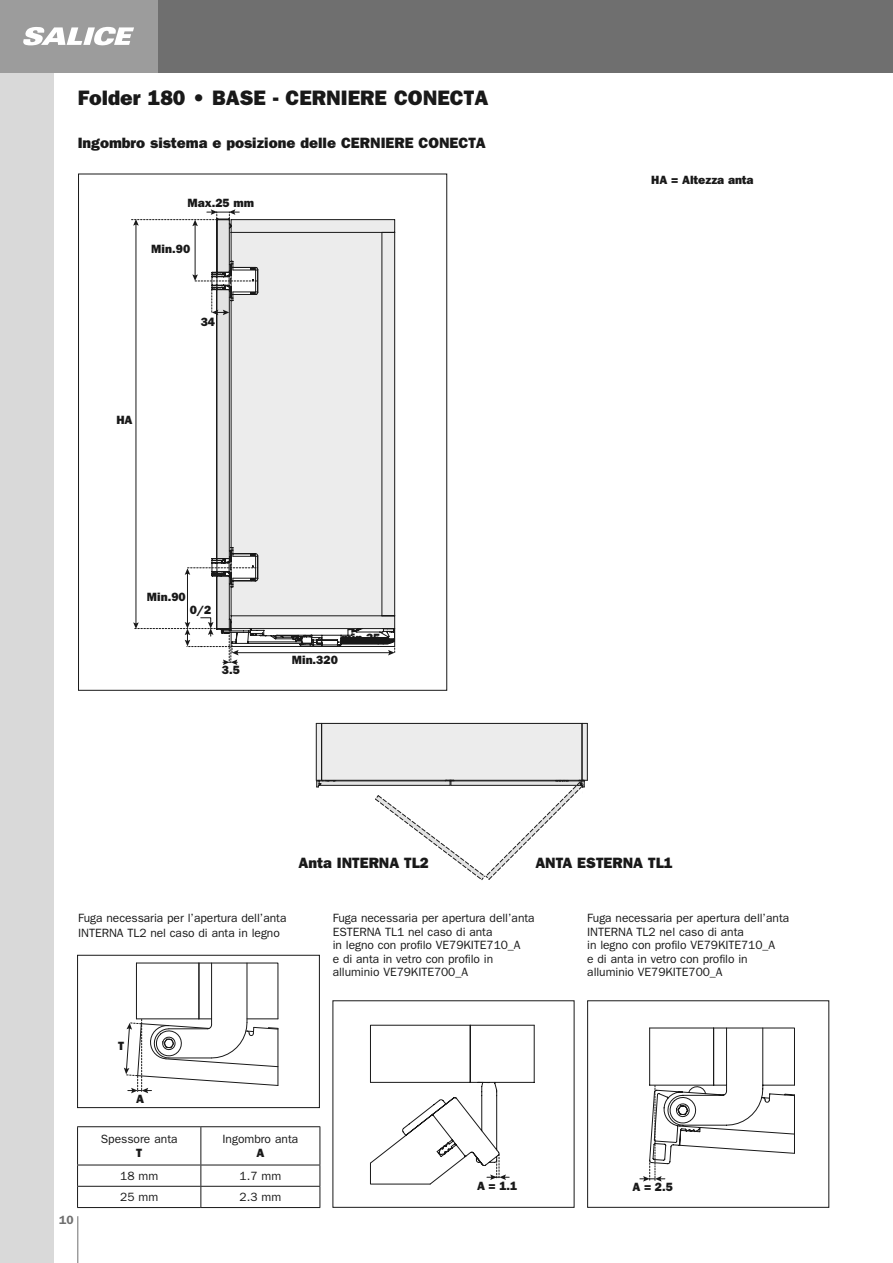
<style>
.page{position:relative;width:893px;height:1263px;background:#fff}
.page>*{position:absolute;margin:0;border:0;box-sizing:border-box;transform-origin:0 0}
.t1{font:21px "ITC Franklin Gothic Std Hvy";color:#191919}
.t2{font:15px "ITC Franklin Gothic Std Hvy";color:#191919}
.t3{font:12px/13.5px "ITC Franklin Gothic Std";letter-spacing:-.005em;color:#191919}
.t4{font:12px "ITC Franklin Gothic Std Hvy";color:#191919}
.t5{font:600 12px "ITC Franklin Gothic Std";color:#6f6f6f}
</style>
<div class="page">
<div style="left:0;top:0;width:54px;height:1263px;background:#d9d9d9"></div>
<div style="left:0;top:0;width:893px;height:72px;background:#6f6f6f"></div>
<div style="left:0;top:0;width:157px;height:72px;background:#9c9c9c"></div>
<svg style="left:23px;top:27px;width:111px;height:18px"></svg>
<div style="left:77px;top:955px;width:243px;height:153px;border:1px solid #191919"></div>
<div style="left:316px;top:723px;width:271px;height:57px;background:#ececec"></div>
<hr style="left:587px;top:723px;width:1px;height:57px;background:#191919">
<hr style="left:582px;top:723px;width:1px;height:57px;background:#191919">
<hr style="left:322px;top:723px;width:260px;height:1px;background:#191919">
<hr style="left:321px;top:723px;width:1px;height:57px;background:#191919">
<hr style="left:316px;top:723px;width:1px;height:57px;background:#191919">
<svg style="left:316px;top:779px;width:271px;height:101px"></svg>
<svg style="left:216px;top:219px;width:180px;height:431px;background:#dedede"></svg>
<svg style="left:347px;top:629px;width:3px;height:7px"></svg>
<svg style="left:261px;top:632px;width:3px;height:4px"></svg>
<svg style="left:309px;top:635px;width:14px;height:11px"></svg>
<hr style="left:187px;top:573px;width:1px;height:51px;background:#191919">
<hr style="left:195px;top:224px;width:1px;height:52px;background:#191919">
<svg style="left:185px;top:550px;width:74px;height:35px"></svg>
<svg style="left:192px;top:263px;width:67px;height:52px"></svg>
<hr style="left:236px;top:652px;width:154px;height:1px;background:#191919">
<svg style="left:377px;top:638px;width:18px;height:17px"></svg>
<hr style="left:136px;top:224px;width:1px;height:400px;background:#191919">
<svg style="left:131px;top:209px;width:108px;height:17px"></svg>
<svg style="left:133px;top:617px;width:106px;height:48px"></svg>
<svg style="left:370px;top:1024px;width:165px;height:161px"></svg>
<svg style="left:640px;top:1027px;width:155px;height:154px"></svg>
<div style="left:587px;top:1000px;width:242px;height:208px;border:1px solid #191919"></div>
<svg style="left:124px;top:962px;width:155px;height:131px"></svg>
<hr style="left:77px;top:1126px;width:124px;height:1px;background:#191919">
<hr style="left:77px;top:1127px;width:1px;height:37px;background:#191919">
<hr style="left:201px;top:1126px;width:119px;height:1px;background:#191919">
<hr style="left:200px;top:1127px;width:1px;height:37px;background:#191919">
<hr style="left:320px;top:1127px;width:1px;height:37px;background:#191919">
<hr style="left:77px;top:1164px;width:124px;height:1px;background:#191919">
<hr style="left:201px;top:1164px;width:119px;height:1px;background:#191919">
<hr style="left:77px;top:1186px;width:124px;height:1px;background:#191919">
<svg style="left:77px;top:1165px;width:1px;height:42px"></svg>
<hr style="left:201px;top:1186px;width:119px;height:1px;background:#191919">
<svg style="left:200px;top:1165px;width:1px;height:42px"></svg>
<svg style="left:320px;top:1165px;width:1px;height:42px"></svg>
<hr style="left:77px;top:1207px;width:124px;height:1px;background:#191919">
<hr style="left:201px;top:1207px;width:119px;height:1px;background:#191919">
<hr style="left:78px;top:1216px;width:1px;height:47px;background:#6f6f6f">
<h1 class="t1" style="left:78px;top:85px;width:412px">Folder 180 • BASE - CERNIERE CONECTA</h1>
<p class="t2" style="left:78px;top:134px;width:410px">Ingombro sistema e posizione delle CERNIERE CONECTA</p>
<p class="t4" style="left:188px;top:196px;width:68px">Max.25 mm</p>
<p class="t4" style="left:151px;top:242px;width:40px">Min.90</p>
<p class="t4" style="left:201px;top:315px;width:16px">34</p>
<p class="t4" style="left:116px;top:413px;width:18px">HA</p>
<p class="t4" style="left:147px;top:590px;width:40px">Min.90</p>
<p class="t4" style="left:190px;top:603px;width:23px">0/2</p>
<p class="t4" style="left:222px;top:663px;width:20px">3.5</p>
<p class="t4" style="left:341px;top:631px;width:40px">min.35</p>
<p class="t4" style="left:292px;top:653px;width:48px">Min.320</p>
<p class="t4" style="left:651px;top:173px;width:104px">HA = Altezza anta</p>
<p class="t2" style="left:299px;top:854px;width:132px">Anta INTERNA TL2</p>
<p class="t2" style="left:535px;top:854px;width:139px">ANTA ESTERNA TL1</p>
<p class="t3" style="left:78px;top:911px;width:210px;line-height:14.4px">Fuga necessaria per l’apertura dell’anta<br>INTERNA TL2 nel caso di anta in legno</p>
<p class="t3" style="left:333px;top:911px;width:204px">Fuga necessaria per apertura dell’anta<br>ESTERNA TL1 nel caso di anta<br>in legno con profilo VE79KITE710_A<br>e di anta in vetro con profilo in alluminio VE79KITE700_A</p>
<p class="t3" style="left:587px;top:911px;width:204px">Fuga necessaria per apertura dell’anta<br>INTERNA TL2 nel caso di anta<br>in legno con profilo VE79KITE710_A<br>e di anta in vetro con profilo in alluminio VE79KITE700_A</p>
<p class="t4" style="left:118px;top:1038px;width:7px">T</p>
<p class="t4" style="left:136px;top:1092px;width:9px">A</p>
<p class="t5" style="left:59px;top:1213px;width:16px">10</p>
<p class="t3" style="left:101px;top:1132px;width:78px">Spessore anta</p>
<p class="t4" style="left:136px;top:1146px;width:7px">T</p>
<p class="t3" style="left:222px;top:1132px;width:77px">Ingombro anta</p>
<p class="t4" style="left:256px;top:1146px;width:9px">A</p>
<p class="t3" style="left:120px;top:1169px;width:40px">18 mm</p>
<p class="t3" style="left:240px;top:1169px;width:43px">1.7 mm</p>
<p class="t3" style="left:120px;top:1190px;width:40px">25 mm</p>
<p class="t3" style="left:240px;top:1190px;width:43px">2.3 mm</p>
<p class="t4" style="left:477px;top:1179px;width:42px">A = 1.1</p>
<p class="t4" style="left:633px;top:1180px;width:42px">A = 2.5</p>
</div>
